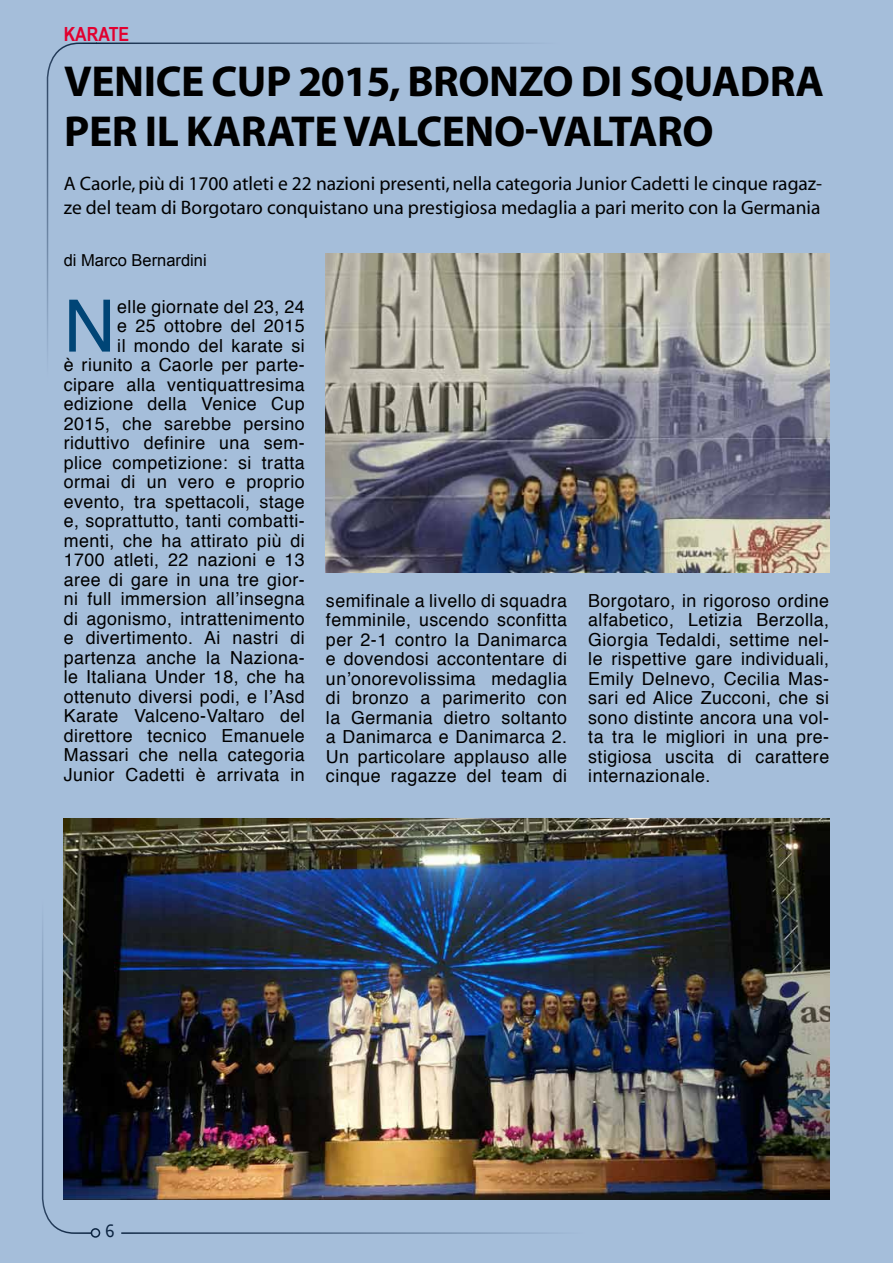
<style>
.page{position:relative;width:893px;height:1263px;background:#a5beda}
.page>*{position:absolute;margin:0;border:0;box-sizing:border-box;transform-origin:0 0}
.t1{font:72.3px "Helvetica";color:#004576}
.t2{font:700 43.5px "Myriad Pro";letter-spacing:-.01em;color:#000}
.t3{font:19.5px/23.4px "Myriad";color:#000}
.t4{font:700 19.5px "Arial Narrow";color:#e2002f}
.t5{font:18px/19.5px "Helvetica";letter-spacing:.025em;color:#000;text-align:justify}
.t6{font:18px "Andale Mono";color:#000}
.t7{font:16.5px "Arial";color:#000}
</style>
<div class="page">
<img style="left:326px;top:253px;width:503px;height:319px">
<img style="left:64px;top:819px;width:765px;height:380px">
<p class="t4" style="left:64px;top:19px;width:67px">KARATE</p>
<h2 class="t2" style="left:64px;top:53px;width:398px">VEN ICE CUP 2015, BRONZO</h2>
<h2 class="t2" style="left:581px;top:53px;width:160px">DI SQUADRA</h2>
<h2 class="t2" style="left:64px;top:103px;width:25px">PER</h2>
<h2 class="t2" style="left:145px;top:103px;width:94px">IL KARATE</h2>
<h2 class="t2" style="left:343px;top:103px;width:52px">VALCENO</h2>
<h2 class="t2" style="left:525px;top:103px;width:65px">-VALTARO</h2>
<p class="t3" style="left:64px;top:173px;width:760px">A Caorle, più di 1700 atleti e 22 nazioni presenti, nella categoria Junior Cadetti le cinque ragaz&shy;ze del team di Borgotaro conquistano una prestigiosa medaglia a pari merito con la Germania</p>
<p class="t7" style="left:64px;top:249px;width:145px">di Marco Bernardini</p>
<h1 class="t1" style="left:64px;top:270px;width:53px">N</h1>
<p class="t5" style="left:64px;top:297px;width:242px;text-align:right">elle giornate del 23, 24<br>e 25 ottobre del 2015<br>il mondo del karate si<br>è riunito a Caorle per parte&shy;cipare alla ventiquattresima edizione della Venice Cup<br>2015, che sarebbe persino riduttivo definire una sem&shy;plice competizione: si tratta ormai di un vero e proprio evento, tra spettacoli, stage e, soprattutto, tanti combatti&shy;menti, che ha attirato più di<br>1700 atleti, 22 nazioni e 13 aree di gare in una tre gior&shy;ni full immersion all’insegna di agonismo, intrattenimento e divertimento. Ai nastri di partenza anche la Naziona&shy;le Italiana Under 18, che ha ottenuto diversi podi, e l’Asd<br>Karate Valceno-Valtaro del direttore tecnico Emanuele<br>Massari che nella categoria<br>Junior Cadetti è arrivata in</p>
<p class="t5" style="left:326px;top:591px;width:243px">semifinale a livello di squadra femminile, uscendo sconfitta per 2-1 contro la Danimarca e dovendosi accontentare di un’onorevolissima medaglia di bronzo a parimerito con la Germania dietro soltanto a Danimarca e Danimarca 2.<br>Un particolare applauso alle cinque ragazze del team di</p>
<p class="t5" style="left:588px;top:591px;width:242px">Borgotaro, in rigoroso ordine alfabetico, Letizia Berzolla, Giorgia Tedaldi, settime nel&shy;le rispettive gare individuali, Emily Delnevo, Cecilia Mas&shy;sari ed Alice Zucconi, che si sono distinte ancora una vol&shy;ta tra le migliori in una pre&shy;stigiosa uscita di carattere internazionale.</p>
<p class="t6" style="left:105px;top:1219px;width:12px">6</p>
</div>
